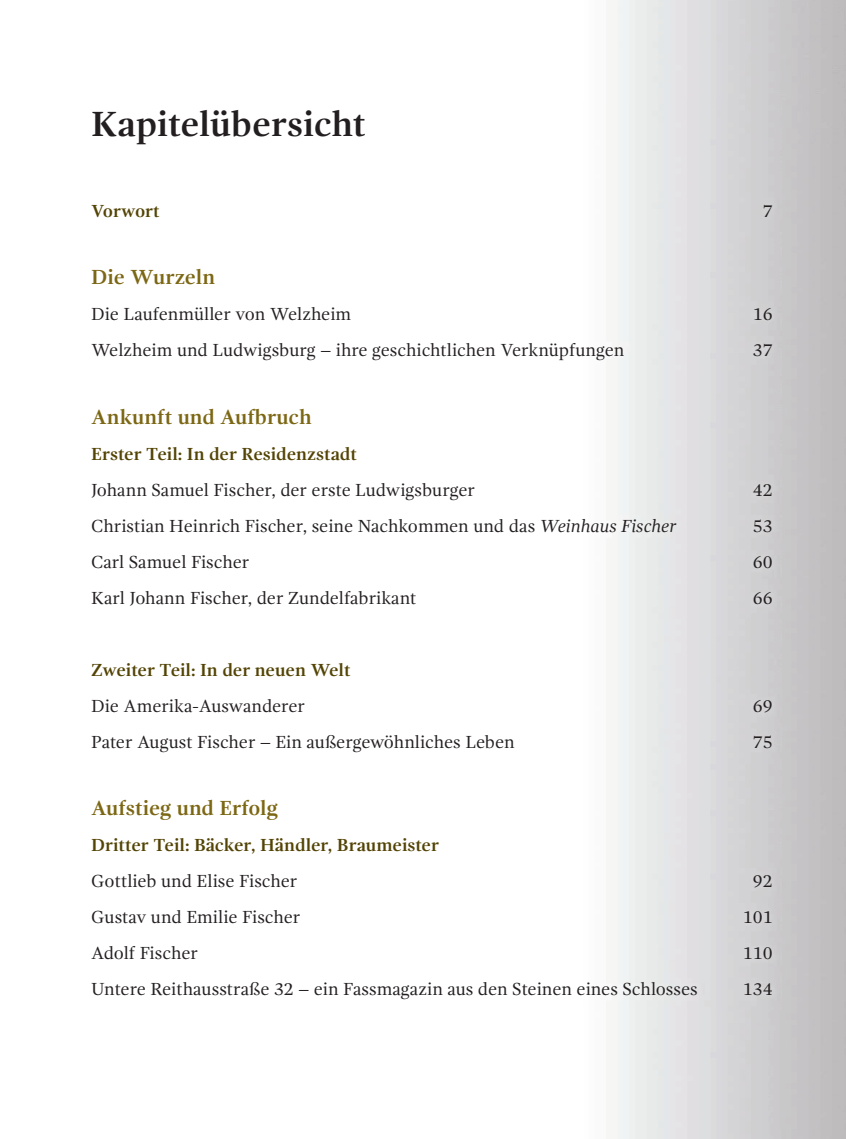
<style>
.page{position:relative;width:846px;height:1139px;background:#fff}
.page>*{position:absolute;margin:0;border:0;box-sizing:border-box;transform-origin:0 0}
.t1{font:700 36px "Gandhi Serif";color:#231f20}
.t2{font:700 21px "Gandhi Serif";color:#7c6714}
.t3{font:18px "Gandhi Serif";color:#231f20}
.t4{font:700 18px "Gandhi Serif";color:#534405}
.s1{font-style:italic}
</style>
<div class="page">
<svg style="left:838px;top:0;width:8px;height:7px"></svg>
<svg style="left:838px;top:1132px;width:8px;height:7px"></svg>
<h1 class="t1" style="left:91px;top:103px;width:276px">kapitelübersicht</h1>
<p class="t4" style="left:91px;top:200px;width:70px">Vorwort</p>
<p class="t3" style="left:762px;top:200px;width:11px">7</p>
<p class="t2" style="left:91px;top:265px;width:125px">Die Wurzeln</p>
<p class="t3" style="left:91px;top:304px;width:262px">Die Laufenmüller von Welzheim</p>
<p class="t3" style="left:752px;top:304px;width:21px">16</p>
<p class="t3" style="left:91px;top:340px;width:535px">Welzheim und Ludwigsburg – ihre geschichtlichen Verknüpfungen</p>
<p class="t3" style="left:752px;top:340px;width:21px">37</p>
<p class="t2" style="left:91px;top:405px;width:222px">Ankunft und Aufbruch</p>
<p class="t4" style="left:91px;top:443px;width:267px">Erster teil: in der residenzstadt</p>
<p class="t3" style="left:91px;top:479px;width:385px">Johann Samuel Fischer, der erste Ludwigsburger</p>
<p class="t3" style="left:752px;top:479px;width:21px">42</p>
<p class="t3" style="left:91px;top:515px;width:586px">Christian Heinrich Fischer, seine Nachkommen und das <span class="s1">Weinhaus Fischer</span></p>
<p class="t3" style="left:752px;top:515px;width:21px">53</p>
<p class="t3" style="left:91px;top:551px;width:160px">Carl Samuel Fischer</p>
<p class="t3" style="left:752px;top:551px;width:21px">60</p>
<p class="t3" style="left:91px;top:587px;width:327px">Karl Johann Fischer, der Zundelfabrikant</p>
<p class="t3" style="left:752px;top:587px;width:21px">66</p>
<p class="t4" style="left:91px;top:659px;width:261px">zweiter teil: in der neuen Welt</p>
<p class="t3" style="left:91px;top:695px;width:215px">Die Amerika-Auswanderer</p>
<p class="t3" style="left:752px;top:695px;width:21px">69</p>
<p class="t3" style="left:91px;top:731px;width:425px">Pater August Fischer – Ein außergewöhnliches Leben</p>
<p class="t3" style="left:752px;top:731px;width:21px">75</p>
<p class="t2" style="left:91px;top:796px;width:188px">Aufstieg und Erfolg</p>
<p class="t4" style="left:91px;top:835px;width:349px">Dritter teil: bäcker, händler, braumeister</p>
<p class="t3" style="left:91px;top:871px;width:208px">Gottlieb und Elise Fischer</p>
<p class="t3" style="left:752px;top:871px;width:21px">92</p>
<p class="t3" style="left:91px;top:907px;width:211px">Gustav und Emilie Fischer</p>
<p class="t3" style="left:742px;top:907px;width:31px">101</p>
<p class="t3" style="left:91px;top:943px;width:108px">Adolf Fischer</p>
<p class="t3" style="left:742px;top:943px;width:31px">110</p>
<p class="t3" style="left:91px;top:979px;width:608px">Untere Reithausstraße 32 – ein Fassmagazin aus den Steinen eines Schlosses</p>
<p class="t3" style="left:742px;top:979px;width:31px">134</p>
</div>
